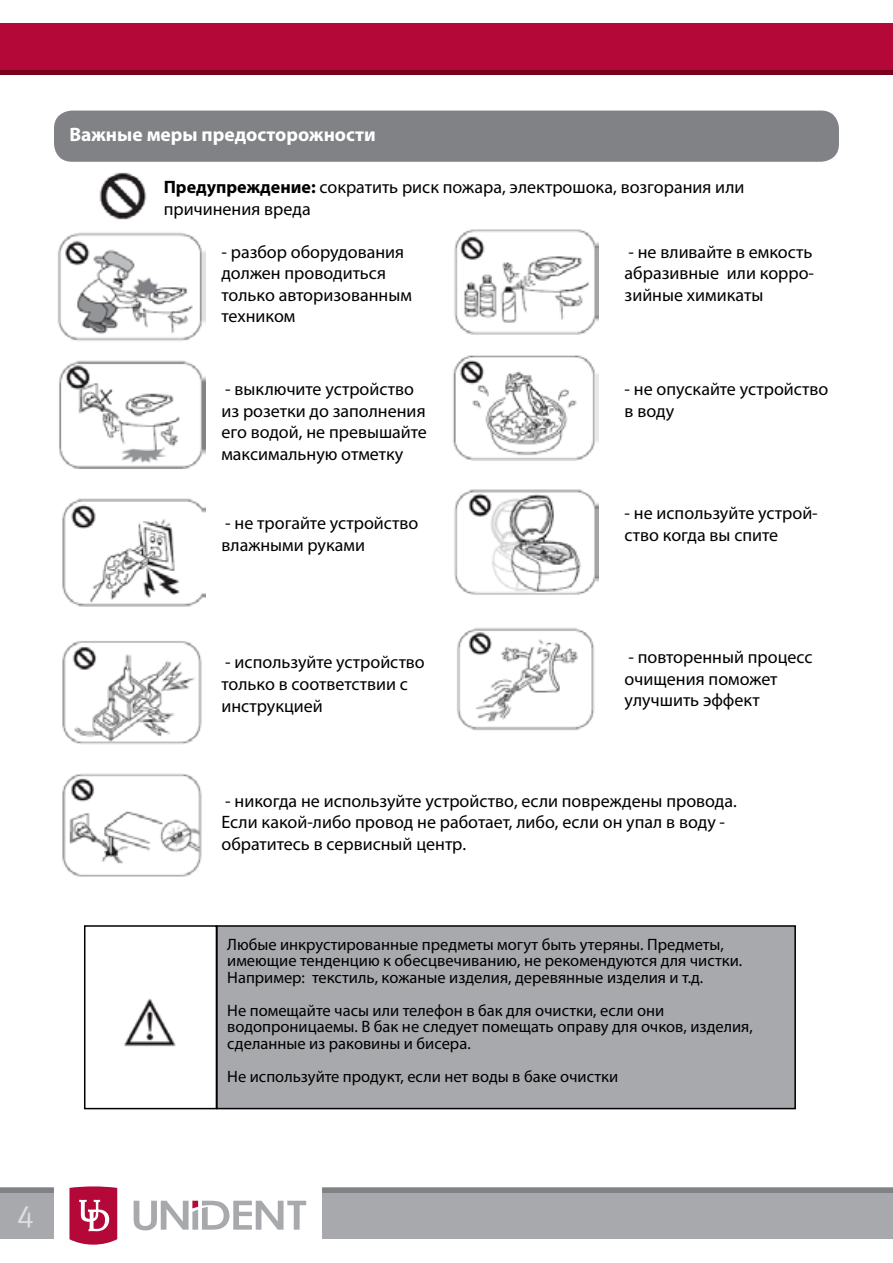
<style>
.page{position:relative;width:893px;height:1263px;background:#fff}
.page>*{position:absolute;margin:0;border:0;box-sizing:border-box;transform-origin:0 0}
.t1{font:31.5px "Meta Normal LFC";color:#dcddde}
.t2{font:700 19.5px "Myriad Pro";color:#fff}
.t3{font:18px/21.6px "Myriad Pro";color:#000}
.t4{font:16.5px/16.5px "Myriad Pro";color:#000}
.s1{font-weight:700}
</style>
<div class="page">
<div style="left:0;top:24px;width:893px;height:51px;background:#b30838"></div>
<div style="left:322px;top:1188px;width:571px;height:51px;background:#a7a9ac"></div>
<svg style="left:134px;top:1201px;width:172px;height:29px"></svg>
<svg style="left:69px;top:1186px;width:48px;height:58px"></svg>
<div style="left:0;top:1188px;width:53px;height:51px;background:#a7a9ac"></div>
<hr style="left:0;top:1188px;width:53px;height:4px;background:#808285">
<hr style="left:322px;top:1188px;width:571px;height:4px;background:#808285">
<hr style="left:0;top:71px;width:893px;height:4px;background:#79001d">
<div style="left:54px;top:111px;width:785px;height:51px;background:#808285;border-radius:18px"></div>
<div style="left:217px;top:926px;width:578px;height:182px;background:#a7a9ac"></div>
<div style="left:216px;top:925px;width:580px;height:184px;border:2px solid #000"></div>
<div style="left:84px;top:925px;width:133px;height:184px;border:2px solid #000"></div>
<img style="left:99px;top:172px;width:48px;height:48px">
<img style="left:124px;top:998px;width:52px;height:49px">
<img style="left:57px;top:232px;width:149px;height:645px">
<img style="left:453px;top:229px;width:145px;height:502px">
<p class="t2" style="left:69px;top:122px;width:308px">Важные меры предосторожности</p>
<p class="t3" style="left:164px;top:176px;width:582px"><span class="s1">Предупреждение:</span> сократить риск пожара, электрошока, возгорания или причинения вреда</p>
<p class="t3" style="left:221px;top:240px;width:192px">- разбор оборудования должен проводиться только авторизованным техником</p>
<p class="t3" style="left:221px;top:378px;width:207px">- выключите устройство из розетки до заполнения его водой, не превышайте максимальную отметку</p>
<p class="t3" style="left:221px;top:512px;width:198px">- не трогайте устройство влажными руками</p>
<p class="t3" style="left:221px;top:651px;width:205px">- используйте устройство только в соответствии с инструкцией</p>
<p class="t3" style="left:625px;top:240px;width:191px;text-align:justify">- не вливайте в емкость абразивные или корро&shy;зийные химикаты</p>
<p class="t3" style="left:625px;top:378px;width:205px">- не опускайте устройство в воду</p>
<p class="t3" style="left:625px;top:502px;width:195px">- не используйте устрой&shy;ство когда вы спите</p>
<p class="t3" style="left:625px;top:646px;width:189px">- повторенный процесс очищения поможет улучшить эффект</p>
<p class="t3" style="left:221px;top:789px;width:517px">- никогда не используйте устройство, если повреждены провода.<br>Если какой-либо провод не работает, либо, если он упал в воду - обратитесь в сервисный центр.</p>
<p class="t4" style="left:227px;top:936px;width:516px">Любые инкрустированные предметы могут быть утеряны. Предметы, имеющие тенденцию к обесцвечиванию, не рекомендуются для чистки.<br>Например: текстиль, кожаные изделия, деревянные изделия и т.д.</p>
<p class="t4" style="left:227px;top:1002px;width:527px">Не помещайте часы или телефон в бак для очистки, если они водопроницаемы. В бак не следует помещать оправу для очков, изделия, сделанные из раковины и бисера.</p>
<p class="t4" style="left:227px;top:1068px;width:392px">Не используйте продукт, если нет воды в баке очистки</p>
<h1 class="t1" style="left:17px;top:1198px;width:19px">4</h1>
</div>
